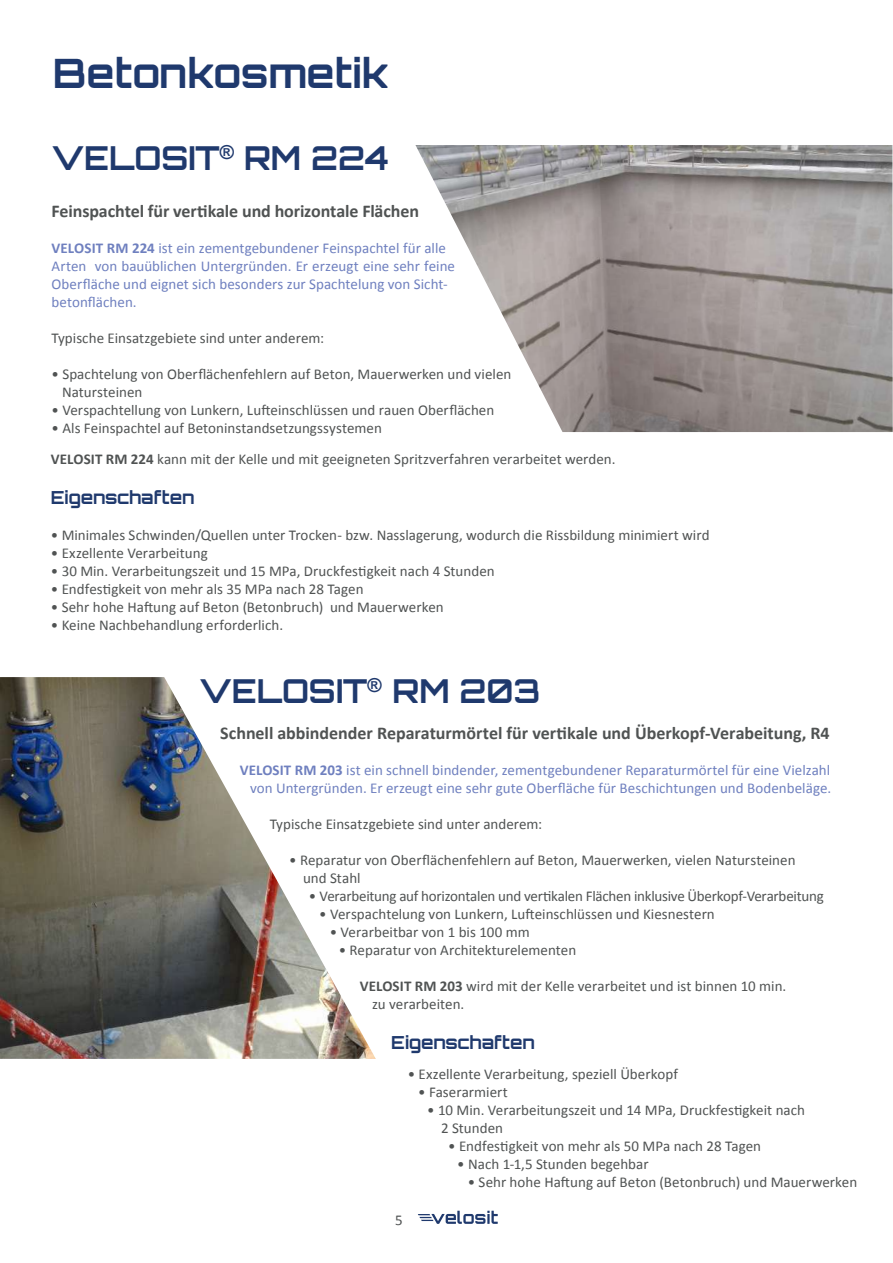
<style>
.page{position:relative;width:893px;height:1263px;background:#fff}
.page>*{position:absolute;margin:0;border:0;box-sizing:border-box;transform-origin:0 0}
.t1{font:700 40.5px "Orbitron";color:#1f396d}
.t2{font:700 33px "Orbitron";letter-spacing:-.005em;color:#1f396d}
.t3{font:700 18px "Calibri";letter-spacing:-.005em;color:#505353}
.t4{font:700 18px "Orbitron";color:#1f396d}
.t5{font:15px/18px "Calibri";color:#505353}
.t6{font:15px/18px "Calibri";color:#6f80bf}
.t7{font:15px "Calibri";letter-spacing:-.02em;color:#505353}
.s1{font-weight:700}
</style>
<div class="page">
<img style="left:415px;top:145px;width:478px;height:287px">
<img style="left:0;top:677px;width:376px;height:382px">
<svg style="left:418px;top:1211px;width:80px;height:13px"></svg>
<h1 class="t1" style="left:53px;top:49px;width:337px">Betonkosmetik</h1>
<h2 class="t2" style="left:52px;top:138px;width:339px">VELOSIT<sup>®</sup> RM 224</h2>
<p class="t3" style="left:52px;top:198px;width:369px">Feinspachtel für vertikale und horizontale Flächen</p>
<p class="t6" style="left:52px;top:239px;width:405px"><span class="s1">VELOSIT RM 224</span> ist ein zementgebundener Feinspachtel für alle Arten von bauüblichen Untergründen. Er erzeugt eine sehr feine Oberfläche und eignet sich besonders zur Spachtelung von Sicht&shy;betonflächen.</p>
<p class="t5" style="left:52px;top:329px;width:274px">Typische Einsatzgebiete sind unter anderem:</p>
<p class="t5" style="left:62px;top:365px;width:451px;text-indent:-10px">• Spachtelung von Oberflächenfehlern auf Beton, Mauerwerken und vielen<br>Natursteinen</p>
<p class="t5" style="left:52px;top:401px;width:444px">• Verspachtellung von Lunkern, Lufteinschlüssen und rauen Oberflächen</p>
<p class="t5" style="left:52px;top:419px;width:332px">• Als Feinspachtel auf Betoninstandsetzungssystemen</p>
<p class="t5" style="left:51px;top:450px;width:566px"><span class="s1">VELOSIT RM 224</span> kann mit der Kelle und mit geeigneten Spritzverfahren verarbeitet werden.</p>
<p class="t4" style="left:51px;top:486px;width:145px">Eigenschaften</p>
<p class="t5" style="left:51px;top:525px;width:660px">• Minimales Schwinden/Quellen unter Trocken- bzw. Nasslagerung, wodurch die Rissbildung minimiert wird</p>
<p class="t5" style="left:51px;top:543px;width:158px">• Exzellente Verarbeitung</p>
<p class="t5" style="left:51px;top:561px;width:445px">• 30 Min. Verarbeitungszeit und 15 MPa, Druckfestigkeit nach 4 Stunden</p>
<p class="t5" style="left:51px;top:579px;width:314px">• Endfestigkeit von mehr als 35 MPa nach 28 Tagen</p>
<p class="t5" style="left:51px;top:597px;width:394px">• Sehr hohe Haftung auf Beton (Betonbruch) und Mauerwerken</p>
<p class="t5" style="left:51px;top:615px;width:234px">• Keine Nachbehandlung erforderlich.</p>
<h2 class="t2" style="left:199px;top:671px;width:343px">VELOSIT<sup>®</sup> RM 203</h2>
<p class="t3" style="left:220px;top:720px;width:611px">Schnell abbindender Reparaturmörtel für vertikale und Überkopf-Verabeitung, R4</p>
<p class="t6" style="left:240px;top:761px;width:593px;text-align:right"><span class="s1">VELOSIT RM 203</span> ist ein schnell bindender, zementgebundener Reparaturmörtel für eine Vielzahl von Untergründen. Er erzeugt eine sehr gute Oberfläche für Beschichtungen und Bodenbeläge.</p>
<p class="t5" style="left:270px;top:815px;width:274px">Typische Einsatzgebiete sind unter anderem:</p>
<p class="t5" style="left:303px;top:851px;width:494px;text-indent:-14px">• Reparatur von Oberflächenfehlern auf Beton, Mauerwerken, vielen Natursteinen und Stahl</p>
<p class="t7" style="left:309px;top:886px;width:517px">• Verarbeitung auf horizontalen und vertikalen Flächen inklusive Überkopf-Verarbeitung</p>
<p class="t5" style="left:319px;top:905px;width:397px">• Verspachtelung von Lunkern, Lufteinschlüssen und Kiesnestern</p>
<p class="t5" style="left:330px;top:923px;width:202px">• Verarbeitbar von 1 bis 100 mm</p>
<p class="t5" style="left:339px;top:941px;width:239px">• Reparatur von Architekturelementen</p>
<p class="t5" style="left:372px;top:977px;width:416px;text-indent:-12px"><span class="s1">VELOSIT RM 203</span> wird mit der Kelle verarbeitet und ist binnen 10 min. zu verarbeiten.</p>
<p class="t4" style="left:391px;top:1031px;width:145px">Eigenschaften</p>
<p class="t5" style="left:408px;top:1064px;width:272px">• Exzellente Verarbeitung, speziell Überkopf</p>
<p class="t5" style="left:418px;top:1082px;width:91px">• Faserarmiert</p>
<p class="t5" style="left:441px;top:1100px;width:366px;text-indent:-14px">• 10 Min. Verarbeitungszeit und 14 MPa, Druckfestigkeit nach<br>2 Stunden</p>
<p class="t5" style="left:448px;top:1136px;width:314px">• Endfestigkeit von mehr als 50 MPa nach 28 Tagen</p>
<p class="t5" style="left:457px;top:1154px;width:193px">• Nach 1-1,5 Stunden begehbar</p>
<p class="t5" style="left:468px;top:1172px;width:391px">• Sehr hohe Haftung auf Beton (Betonbruch) und Mauerwerken</p>
<p class="t5" style="left:395px;top:1210px;width:9px">5</p>
</div>
